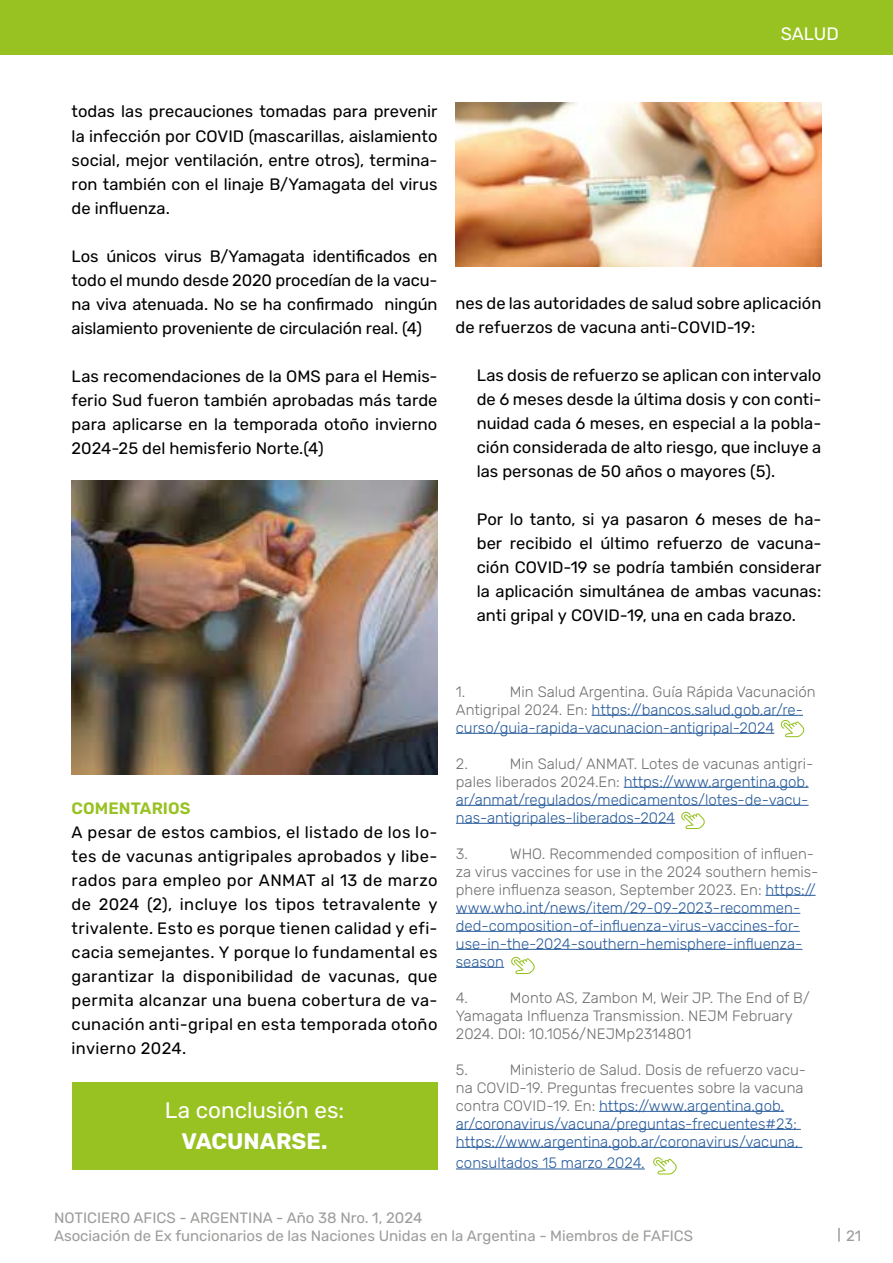
<style>
.page{position:relative;width:893px;height:1263px;background:#fff}
.page>*{position:absolute;margin:0;border:0;box-sizing:border-box;transform-origin:0 0}
.t1{font:22.5px "Rubik";letter-spacing:-.005em;color:#fff}
.t2{font:700 22.5px "Rubik";letter-spacing:-.005em;color:#fff}
.t3{font:18px "Rubik";letter-spacing:-.005em;color:#fff}
.t4{font:16.5px/24px "Rubik";color:#000;text-align:justify}
.t5{font:600 16.5px "Rubik";letter-spacing:.005em;color:#98c222}
.t6{font:300 15px/18px "Rubik";color:#275b9b}
.t7{font:15px/18px "Rubik";color:#9d9d9c}
.t8{font:300 15px/18px "Rubik";color:#706f6f}
.s1{color:#706f6f}
</style>
<div class="page">
<div style="left:0;top:0;width:893px;height:54px;background:#98c222"></div>
<svg style="left:838px;top:1228px;width:2px;height:14px"></svg>
<hr style="left:592px;top:715px;width:211px;height:1px;background:#275b9b">
<hr style="left:456px;top:733px;width:318px;height:1px;background:#275b9b">
<hr style="left:624px;top:787px;width:185px;height:1px;background:#275b9b">
<hr style="left:456px;top:805px;width:353px;height:1px;background:#275b9b">
<hr style="left:456px;top:823px;width:219px;height:1px;background:#275b9b">
<hr style="left:765px;top:895px;width:51px;height:1px;background:#275b9b">
<hr style="left:456px;top:913px;width:344px;height:1px;background:#275b9b">
<hr style="left:456px;top:931px;width:344px;height:1px;background:#275b9b">
<hr style="left:456px;top:949px;width:346px;height:1px;background:#275b9b">
<hr style="left:456px;top:967px;width:48px;height:1px;background:#275b9b">
<hr style="left:599px;top:1111px;width:185px;height:1px;background:#275b9b">
<hr style="left:456px;top:1129px;width:345px;height:1px;background:#275b9b">
<hr style="left:456px;top:1147px;width:346px;height:1px;background:#275b9b">
<hr style="left:456px;top:1168px;width:189px;height:1px;background:#275b9b">
<img style="left:72px;top:480px;width:365px;height:295px">
<div style="left:72px;top:1082px;width:365px;height:88px;background:#98c222"></div>
<img style="left:455px;top:102px;width:366px;height:164px">
<svg style="left:780px;top:720px;width:25px;height:17px"></svg>
<svg style="left:681px;top:812px;width:24px;height:17px"></svg>
<svg style="left:511px;top:957px;width:24px;height:17px"></svg>
<svg style="left:653px;top:1157px;width:24px;height:17px"></svg>
<p class="t3" style="left:781px;top:23px;width:59px">SALUD</p>
<p class="t4" style="left:72px;top:100px;width:367px">todas las precauciones tomadas para prevenir la infección por COVID (mascarillas, aislamiento social, mejor ventilación, entre otros), termina&shy;ron también con el linaje B/Yamagata del virus de influenza.</p>
<p class="t4" style="left:72px;top:244px;width:367px">Los únicos virus B/Yamagata identificados en todo el mundo desde 2020 procedían de la vacu&shy;na viva atenuada. No se ha confirmado ningún aislamiento proveniente de circulación real. (4)</p>
<p class="t4" style="left:72px;top:364px;width:367px">Las recomendaciones de la OMS para el Hemis&shy;ferio Sud fueron también aprobadas más tarde para aplicarse en la temporada otoño invierno 2024-25 del hemisferio Norte.(4)</p>
<p class="t4" style="left:455px;top:292px;width:367px">nes de las autoridades de salud sobre aplicación de refuerzos de vacuna anti-COVID-19:</p>
<p class="t4" style="left:477px;top:364px;width:346px">Las dosis de refuerzo se aplican con intervalo de 6 meses desde la última dosis y con conti&shy;nuidad cada 6 meses, en especial a la pobla&shy;ción considerada de alto riesgo, que incluye a las personas de 50 años o mayores (5).</p>
<p class="t4" style="left:477px;top:508px;width:346px">Por lo tanto, si ya pasaron 6 meses de ha&shy;ber recibido el último refuerzo de vacuna&shy;ción COVID-19 se podría también considerar la aplicación simultánea de ambas vacunas: anti gripal y COVID-19, una en cada brazo.</p>
<p class="t5" style="left:72px;top:798px;width:121px">COMENTARIOS</p>
<p class="t4" style="left:72px;top:820px;width:367px">A pesar de estos cambios, el listado de los lo&shy;tes de vacunas antigripales aprobados y libe&shy;rados para empleo por ANMAT al 13 de marzo de 2024 (2), incluye los tipos tetravalente y trivalente. Esto es porque tienen calidad y efi&shy;cacia semejantes. Y porque lo fundamental es garantizar la disponibilidad de vacunas, que permita alcanzar una buena cobertura de va&shy;cunación anti-gripal en esta temporada otoño invierno 2024.</p>
<h1 class="t1" style="left:165px;top:1097px;width:181px">La conclusión es:</h1>
<h1 class="t2" style="left:181px;top:1128px;width:148px">VACUNARSE.</h1>
<p class="t6" style="left:456px;top:683px;width:361px;text-indent:54px"><span class="s1">Min Salud Argentina. Guía Rápida Vacunación<br>Antigripal 2024. En:</span> https://bancos.salud.gob.ar/re&shy;curso/guia-rapida-vacunacion-antigripal-2024</p>
<p class="t8" style="left:456px;top:755px;width:13px">2.</p>
<p class="t8" style="left:456px;top:683px;width:11px">1.</p>
<p class="t6" style="left:456px;top:755px;width:359px;text-indent:54px"><span class="s1">Min Salud/ ANMAT. Lotes de vacunas antigri&shy;pales liberados 2024.En:</span> https://www.argentina.gob. ar/anmat/regulados/medicamentos/lotes-de-vacu&shy;nas-antigripales-liberados-2024</p>
<p class="t8" style="left:456px;top:845px;width:14px">3.</p>
<p class="t6" style="left:456px;top:845px;width:364px;text-indent:54px"><span class="s1">WHO. Recommended composition of influen&shy;za virus vaccines for use in the 2024 southern hemis&shy;phere influenza season, September 2023. En:</span> https:// www.who.int/news/item/29-09-2023-recommen&shy;ded-composition-of-influenza-virus-vaccines-for&shy;use-in-the-2024-southern-hemisphere-influenza&shy;season</p>
<p class="t8" style="left:456px;top:989px;width:14px">4.</p>
<p class="t8" style="left:456px;top:989px;width:355px;text-indent:54px">Monto AS, Zambon M, Weir JP. The End of B/<br>Yamagata Influenza Transmission. NEJM February<br>2024. DOI: 10.1056/NEJMp2314801</p>
<p class="t8" style="left:456px;top:1061px;width:13px">5.</p>
<p class="t6" style="left:456px;top:1061px;width:352px;text-indent:54px"><span class="s1">Ministerio de Salud. Dosis de refuerzo vacu&shy;na COVID-19. Preguntas frecuentes sobre la vacuna contra COVID-19. En:</span> https://www.argentina.gob. ar/coronavirus/vacuna/preguntas-frecuentes#23; https://www.argentina.gob.ar/coronavirus/vacuna,</p>
<p class="t6" style="left:456px;top:1154px;width:190px">consultados 15 marzo 2024.</p>
<p class="t7" style="left:54px;top:1209px;width:641px">NOTICIERO AFICS - ARGENTINA - Año 38 Nro. 1, 2024<br>Asociación de Ex funcionarios de las Naciones Unidas en la Argentina - Miembros de FAFICS</p>
<p class="t7" style="left:846px;top:1227px;width:17px">21</p>
</div>
